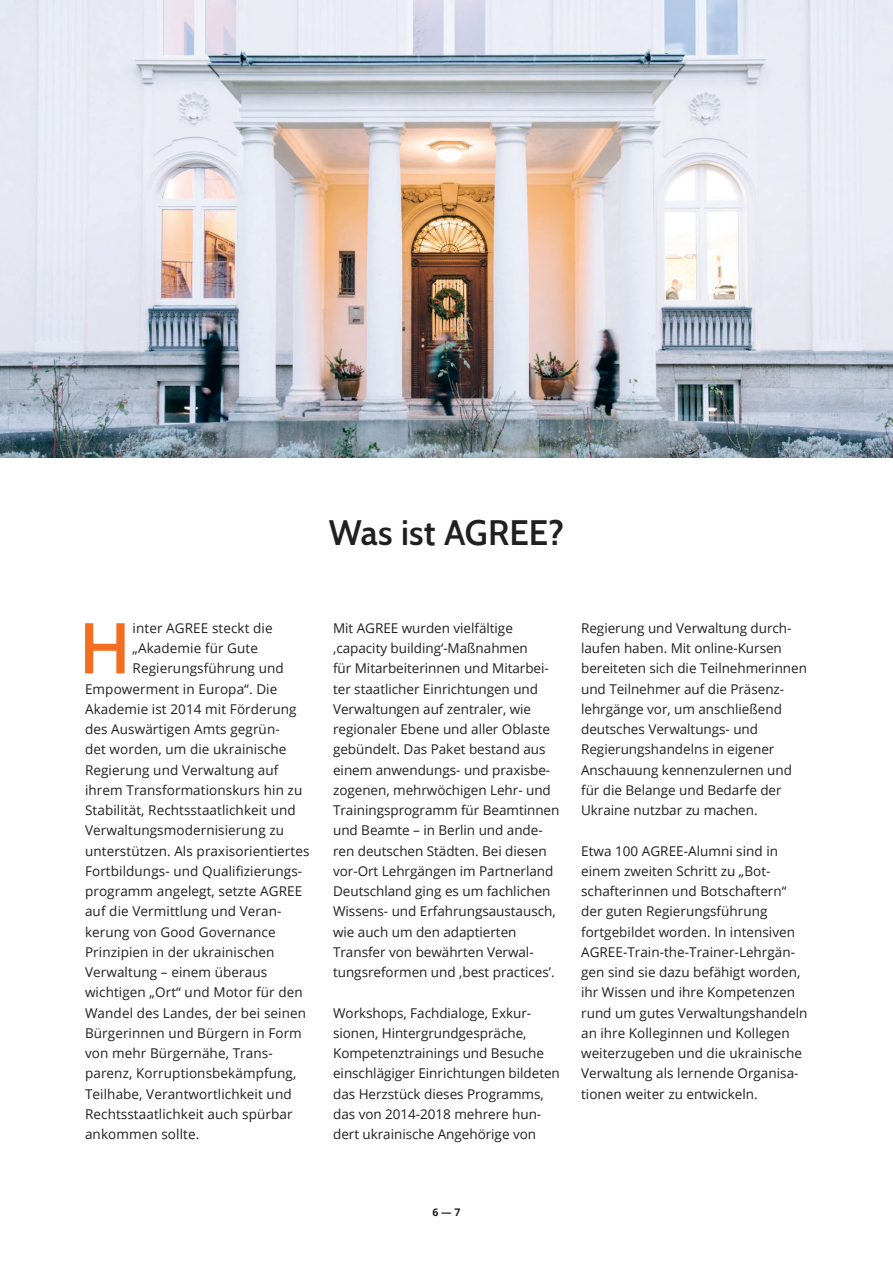
<style>
.page{position:relative;width:893px;height:1263px;background:#fff}
.page>*{position:absolute;margin:0;border:0;box-sizing:border-box;transform-origin:0 0}
.Fließtext_Init{font:600 70.2px "Open Sans";color:#f36e21}
.Headline{font:600 34.5px "Cabin";color:#231f20}
.Fließtext{font:13.5px/20.2px "Open Sans";letter-spacing:-.005em;color:#231f20}
.Fließtext_Init-2{font:13.5px "Open Sans";letter-spacing:.005em;color:#231f20}
.t1{font:700 10.5px "Open Sans";color:#231f20}
</style>
<div class="page">
<img style="left:0;top:0;width:893px;height:457px">
<p class="Headline" style="left:329px;top:506px;width:237px">Was ist AGREE?</p>
<p class="Fließtext_Init" style="left:78px;top:600px;width:54px">H</p>
<p class="Fließtext_Init-2" style="left:133px;top:619px;width:142px">inter AGREE steckt die</p>
<p class="Fließtext_Init-2" style="left:133px;top:639px;width:127px">„Akademie für Gute</p>
<p class="Fließtext_Init-2" style="left:133px;top:659px;width:153px">Regierungsführung und</p>
<p class="Fließtext_Init-2" style="left:85px;top:679px;width:194px">Empowerment in Europa“. Die</p>
<p class="Fließtext_Init-2" style="left:85px;top:700px;width:213px">Akademie ist 2014 mit Förderung</p>
<p class="Fließtext_Init-2" style="left:85px;top:720px;width:196px">des Auswärtigen Amts gegrün-</p>
<p class="Fließtext_Init-2" style="left:85px;top:740px;width:203px">det worden, um die ukrainische</p>
<p class="Fließtext_Init-2" style="left:85px;top:760px;width:195px">Regierung und Verwaltung auf</p>
<p class="Fließtext_Init-2" style="left:85px;top:781px;width:219px">ihrem Transformationskurs hin zu</p>
<p class="Fließtext_Init-2" style="left:85px;top:801px;width:212px">Stabilität, Rechtsstaatlichkeit und</p>
<p class="Fließtext_Init-2" style="left:85px;top:821px;width:201px">Verwaltungsmodernisierung zu</p>
<p class="Fließtext_Init-2" style="left:85px;top:841px;width:226px">unterstützen. Als praxisorientiertes</p>
<p class="Fließtext_Init-2" style="left:85px;top:862px;width:219px">Fortbildungs- und Qualifizierungs-</p>
<p class="Fließtext_Init-2" style="left:85px;top:882px;width:219px">programm angelegt, setzte AGREE</p>
<p class="Fließtext_Init-2" style="left:85px;top:902px;width:198px">auf die Vermittlung und Veran-</p>
<p class="Fließtext_Init-2" style="left:85px;top:922px;width:192px">kerung von Good Governance</p>
<p class="Fließtext_Init-2" style="left:85px;top:943px;width:191px">Prinzipien in der ukrainischen</p>
<p class="Fließtext_Init-2" style="left:85px;top:963px;width:184px">Verwaltung – einem überaus</p>
<p class="Fließtext_Init-2" style="left:85px;top:983px;width:219px">wichtigen „Ort“ und Motor für den</p>
<p class="Fließtext_Init-2" style="left:85px;top:1003px;width:223px">Wandel des Landes, der bei seinen</p>
<p class="Fließtext_Init-2" style="left:85px;top:1024px;width:218px">Bürgerinnen und Bürgern in Form</p>
<p class="Fließtext_Init-2" style="left:85px;top:1044px;width:189px">von mehr Bürgernähe, Trans-</p>
<p class="Fließtext_Init-2" style="left:85px;top:1064px;width:213px">parenz, Korruptionsbekämpfung,</p>
<p class="Fließtext_Init-2" style="left:85px;top:1084px;width:208px">Teilhabe, Verantwortlichkeit und</p>
<p class="Fließtext_Init-2" style="left:85px;top:1105px;width:209px">Rechtsstaatlichkeit auch spürbar</p>
<p class="Fließtext_Init-2" style="left:85px;top:1125px;width:116px">ankommen sollte.</p>
<p class="Fließtext" style="left:333px;top:617px;width:228px">Mit AGREE wurden vielfältige ‚capacity building‘-Maßnahmen<br>für Mitarbeiterinnen und Mitarbei&shy;ter staatlicher Einrichtungen und Verwaltungen auf zentraler, wie regionaler Ebene und aller Oblaste gebündelt. Das Paket bestand aus einem anwendungs- und praxisbe&shy;zogenen, mehrwöchigen Lehr- und Trainingsprogramm für Beamtinnen und Beamte – in Berlin und ande&shy;ren deutschen Städten. Bei diesen vor-Ort Lehrgängen im Partnerland Deutschland ging es um fachlichen Wissens- und Erfahrungsaustausch, wie auch um den adaptierten Transfer von bewährten Verwal&shy;tungsreformen und ‚best practices’.</p>
<p class="Fließtext" style="left:333px;top:1002px;width:228px">Workshops, Fachdialoge, Exkur&shy;sionen, Hintergrundgespräche, Kompetenztrainings und Besuche einschlägiger Einrichtungen bildeten das Herzstück dieses Programms, das von 2014-2018 mehrere hun&shy;dert ukrainische Angehörige von</p>
<p class="Fließtext" style="left:581px;top:617px;width:227px">Regierung und Verwaltung durch&shy;laufen haben. Mit online-Kursen bereiteten sich die Teilnehmerinnen und Teilnehmer auf die Präsenz&shy;lehrgänge vor, um anschließend deutsches Verwaltungs- und<br>Regierungshandelns in eigener<br>Anschauung kennenzulernen und für die Belange und Bedarfe der<br>Ukraine nutzbar zu machen.</p>
<p class="Fließtext" style="left:581px;top:840px;width:228px">Etwa 100 AGREE-Alumni sind in einem zweiten Schritt zu „Bot&shy;schafterinnen und Botschaftern“ der guten Regierungsführung fortgebildet worden. In intensiven AGREE-Train-the-Trainer-Lehrgän&shy;gen sind sie dazu befähigt worden, ihr Wissen und ihre Kompetenzen rund um gutes Verwaltungshandeln an ihre Kolleginnen und Kollegen weiterzugeben und die ukrainische Verwaltung als lernende Organisa&shy;tionen weiter zu entwickeln.</p>
<p class="t1" style="left:432px;top:1204px;width:29px">6 — 7</p>
</div>
